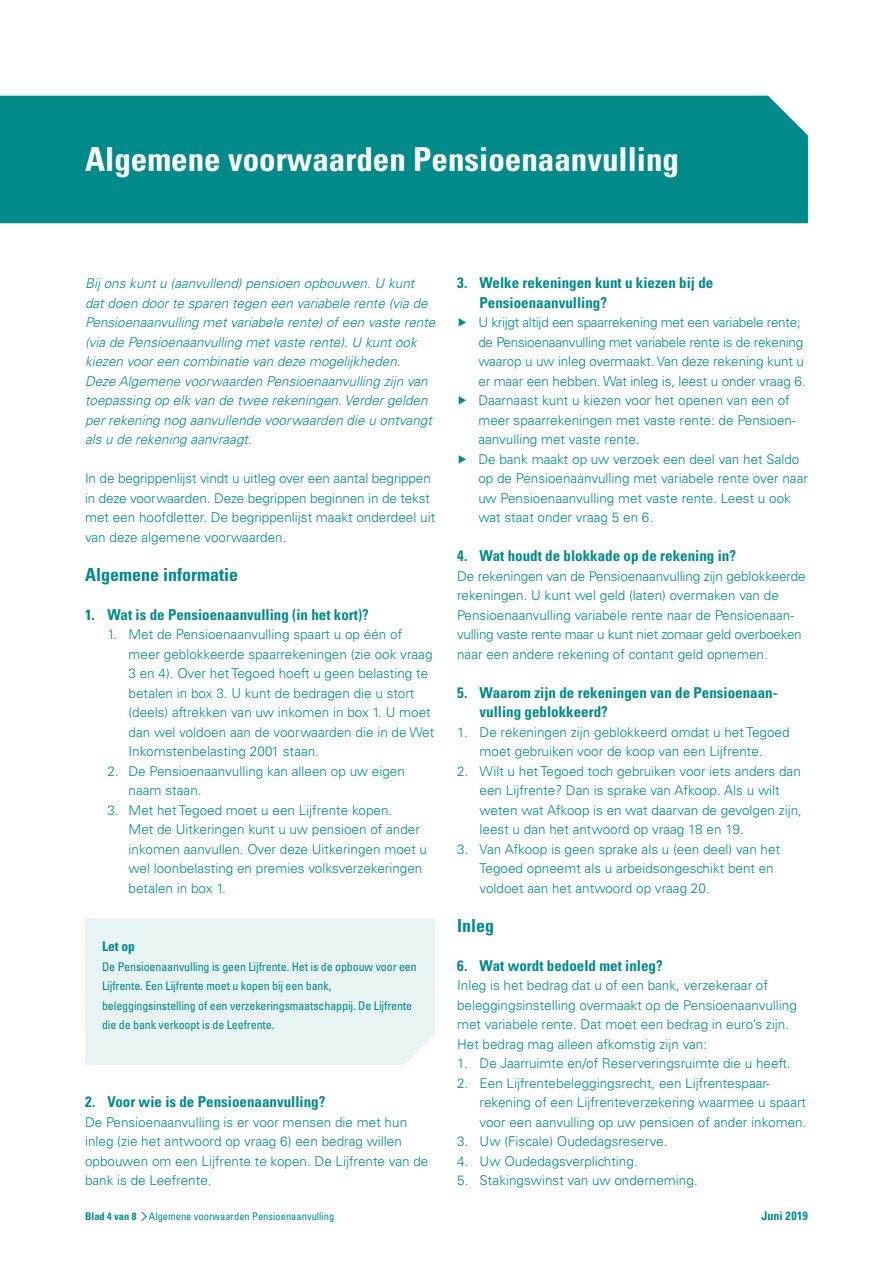
<style>
.page{position:relative;width:893px;height:1263px;background:#fff}
.page>*{position:absolute;margin:0;border:0;box-sizing:border-box;transform-origin:0 0}
.t1{font:700 condensed 33px "Univers LT Std";color:#fff}
.t2{font:700 condensed 18px "Univers LT Std";color:#008a89}
.t3{font:700 condensed 15px/19.5px "Univers LT Std";color:#008a89}
.t4{font:300 13.5px/19.5px "Univers LT Std";color:#008a89}
.t5{font:italic 300 13.5px/19.5px "Univers LT Std";color:#008a89}
.t6{font:300 13.5px "Univers LT Std";letter-spacing:-.02em;color:#008a89}
.t7{font:700 condensed 13.5px "Univers LT Std";color:#008a89}
.t8{font:condensed 12px/19.5px "Univers LT Std";letter-spacing:-.01em;color:#008a89}
.t9{font:700 condensed 12px "Univers LT Std";color:#008a89}
.t10{font:condensed 10.5px "Univers LT Std";color:#008a89}
.s1{font-weight:700}
</style>
<div class="page">
<svg style="left:141px;top:1211px;width:6px;height:10px"></svg>
<div style="left:0;top:96px;width:808px;height:127px;background:#008a89"></div>
<div style="left:85px;top:918px;width:349px;height:117px;background:#e8f3f4"></div>
<div style="left:85px;top:1035px;width:349px;height:30px;background:#e8f3f4"></div>
<h1 class="t1" style="left:85px;top:139px;width:595px">Algemene voorwaarden Pensioenaanvulling</h1>
<p class="t5" style="left:85px;top:274px;width:352px">Bij ons kunt u (aanvullend) pensioen opbouwen. U kunt dat doen door te sparen tegen een variabele rente (via de Pensioenaanvulling met variabele rente) of een vaste rente (via de Pensioenaanvulling met vaste rente). U kunt ook kiezen voor een combinatie van deze mogelijkheden.<br>Deze Algemene voorwaarden Pensioenaanvulling zijn van toepassing op elk van de twee rekeningen. Verder gelden per rekening nog aanvullende voorwaarden die u ontvangt als u de rekening aanvraagt.</p>
<p class="t4" style="left:85px;top:468px;width:352px">In de begrippenlijst vindt u uitleg over een aantal begrippen in deze voorwaarden. Deze begrippen beginnen in de tekst met een hoofdletter. De begrippenlijst maakt onderdeel uit van deze algemene voorwaarden.</p>
<h2 class="t2" style="left:85px;top:563px;width:154px">Algemene informatie</h2>
<p class="t3" style="left:85px;top:604px;width:285px">1. Wat is de Pensioenaanvulling (in het kort)?</p>
<p class="t4" style="left:129px;top:624px;width:307px;text-indent:-21px">1. Met de Pensioenaanvulling spaart u op één of meer geblokkeerde spaarrekeningen (zie ook vraag 3 en 4). Over het Tegoed hoeft u geen belasting te betalen in box 3. U kunt de bedragen die u stort (deels) aftrekken van uw inkomen in box 1. U moet dan wel voldoen aan de voorwaarden die in de Wet Inkomstenbelasting 2001 staan.</p>
<p class="t4" style="left:129px;top:761px;width:278px;text-indent:-21px">2. De Pensioenaanvulling kan alleen op uw eigen naam staan.</p>
<p class="t4" style="left:129px;top:800px;width:300px;text-indent:-21px">3. Met het Tegoed moet u een Lijfrente kopen.<br>Met de Uitkeringen kunt u uw pensioen of ander inkomen aanvullen. Over deze Uitkeringen moet u wel loonbelasting en premies volksverzekeringen betalen in box 1.</p>
<p class="t7" style="left:102px;top:938px;width:34px">Let op</p>
<p class="t8" style="left:102px;top:956px;width:316px">De Pensioenaanvulling is geen Lijfrente. Het is de opbouw voor een Lijfrente. Een Lijfrente moet u kopen bij een bank, beleggingsinstelling of een verzekeringsmaatschappij. De Lijfrente die de bank verkoopt is de Leefrente.</p>
<p class="t3" style="left:85px;top:1092px;width:242px">2. Voor wie is de Pensioenaanvulling?</p>
<p class="t4" style="left:85px;top:1112px;width:345px">De Pensioenaanvulling is er voor mensen die met hun inleg (zie het antwoord op vraag 6) een bedrag willen opbouwen om een Lijfrente te kopen. De Lijfrente van de bank is de Leefrente.</p>
<p class="t3" style="left:480px;top:273px;width:235px;text-indent:-22px">3. Welke rekeningen kunt u kiezen bij de<br>Pensioenaanvulling?</p>
<p class="t6" style="left:457px;top:314px;width:345px">▶ U krijgt altijd een spaarrekening met een variabele rente;</p>
<p class="t6" style="left:478px;top:334px;width:326px">de Pensioenaanvulling met variabele rente is de rekening</p>
<p class="t4" style="left:478px;top:351px;width:327px">waarop u uw inleg overmaakt. Van deze rekening kunt u</p>
<p class="t4" style="left:478px;top:371px;width:329px">er maar een hebben. Wat inleg is, leest u onder vraag 6.</p>
<p class="t4" style="left:457px;top:390px;width:334px">▶ Daarnaast kunt u kiezen voor het openen van een of</p>
<p class="t4" style="left:478px;top:410px;width:319px">meer spaarrekeningen met vaste rente: de Pensioen-</p>
<p class="t4" style="left:478px;top:429px;width:163px">aanvulling met vaste rente.</p>
<p class="t4" style="left:457px;top:449px;width:344px">▶ De bank maakt op uw verzoek een deel van het Saldo</p>
<p class="t4" style="left:478px;top:468px;width:331px">op de Pensioenaanvulling met variabele rente over naar</p>
<p class="t4" style="left:478px;top:488px;width:314px">uw Pensioenaanvulling met vaste rente. Leest u ook</p>
<p class="t4" style="left:478px;top:507px;width:177px">wat staat onder vraag 5 en 6.</p>
<p class="t3" style="left:457px;top:546px;width:280px">4. Wat houdt de blokkade op de rekening in?</p>
<p class="t4" style="left:457px;top:566px;width:350px">De rekeningen van de Pensioenaanvulling zijn geblokkeerde rekeningen. U kunt wel geld (laten) overmaken van de Pensioenaanvulling variabele rente naar de Pensioenaan&shy;vulling vaste rente maar u kunt niet zomaar geld overboeken naar een andere rekening of contant geld opnemen.</p>
<p class="t3" style="left:480px;top:682px;width:300px;text-indent:-22px">5. Waarom zijn de rekeningen van de Pensioenaan&shy;vulling geblokkeerd?</p>
<p class="t4" style="left:457px;top:722px;width:334px;text-align:center">1. De rekeningen zijn geblokkeerd omdat u het Tegoed moet gebruiken voor de koop van een Lijfrente.</p>
<p class="t4" style="left:480px;top:761px;width:324px;text-indent:-23px">2. Wilt u het Tegoed toch gebruiken voor iets anders dan een Lijfrente? Dan is sprake van Afkoop. Als u wilt weten wat Afkoop is en wat daarvan de gevolgen zijn, leest u dan het antwoord op vraag 18 en 19.</p>
<p class="t4" style="left:480px;top:839px;width:302px;text-indent:-23px">3. Van Afkoop is geen sprake als u (een deel) van het<br>Tegoed opneemt als u arbeidsongeschikt bent en voldoet aan het antwoord op vraag 20.</p>
<h2 class="t2" style="left:457px;top:914px;width:39px">Inleg</h2>
<p class="t3" style="left:457px;top:955px;width:207px">6. Wat wordt bedoeld met inleg?</p>
<p class="t4" style="left:457px;top:975px;width:341px">Inleg is het bedrag dat u of een bank, verzekeraar of beleggingsinstelling overmaakt op de Pensioenaanvulling met variabele rente. Dat moet een bedrag in euro’s zijn.<br>Het bedrag mag alleen afkomstig zijn van:</p>
<p class="t4" style="left:457px;top:1053px;width:335px">1. De Jaarruimte en/of Reserveringsruimte die u heeft.</p>
<p class="t4" style="left:480px;top:1073px;width:328px;text-indent:-23px">2. Een Lijfrentebeleggingsrecht, een Lijfrentespaar&shy;rekening of een Lijfrenteverzekering waarmee u spaart voor een aanvulling op uw pensioen of ander inkomen.</p>
<p class="t4" style="left:457px;top:1131px;width:212px">3. Uw (Fiscale) Oudedagsreserve.</p>
<p class="t4" style="left:457px;top:1151px;width:182px">4. Uw Oudedagsverplichting.</p>
<p class="t4" style="left:457px;top:1170px;width:242px">5. Stakingswinst van uw onderneming.</p>
<p class="t10" style="left:85px;top:1209px;width:251px"><span class="s1">Blad 4 van 8</span> Algemene voorwaarden Pensioenaanvulling</p>
<p class="t9" style="left:761px;top:1208px;width:48px">Juni 2019</p>
</div>
